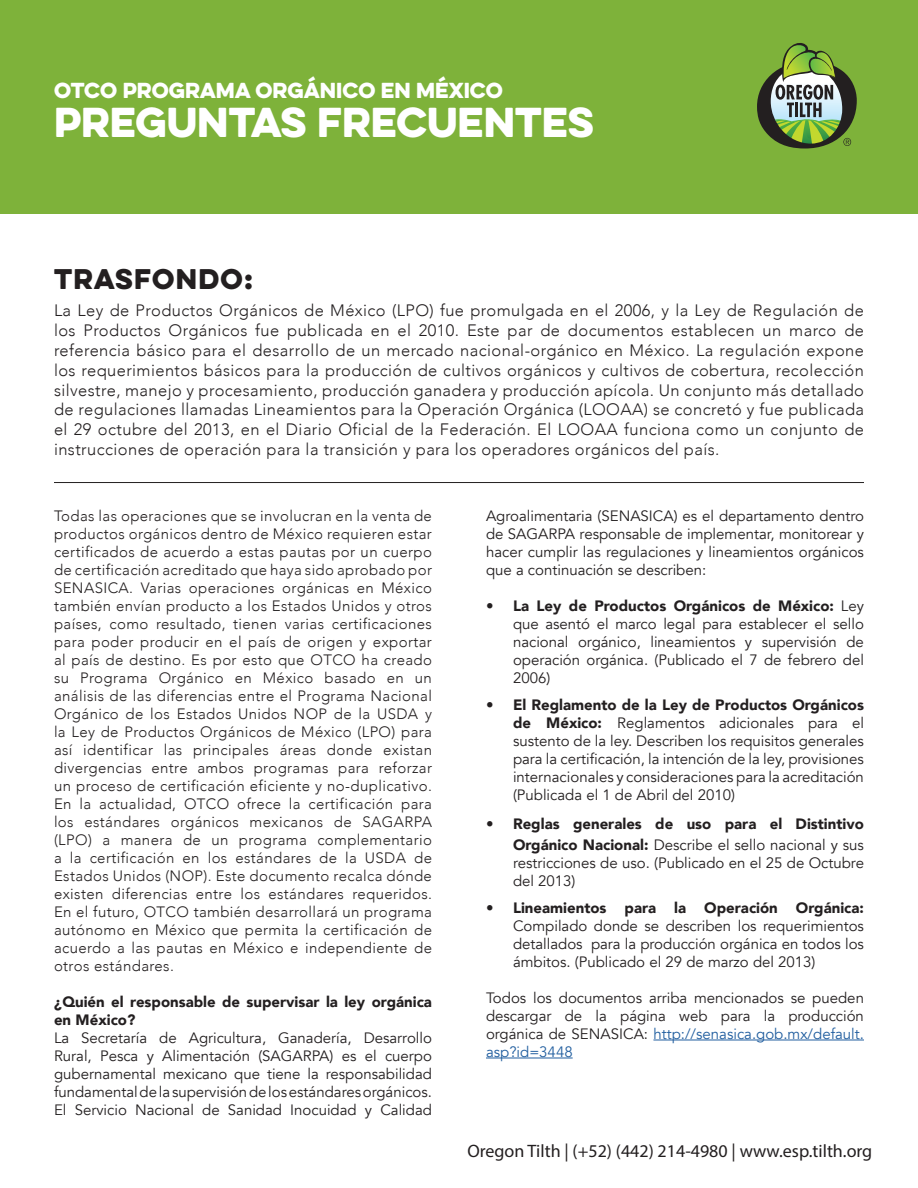
<style>
.page{position:relative;width:918px;height:1188px;background:#fff}
.page>*{position:absolute;margin:0;border:0;box-sizing:border-box;transform-origin:0 0}
.t1{font:37.5px "Eveleth Clean";color:#fff}
.t2{font:25.5px "Eveleth Clean";letter-spacing:.05em;color:#231f20}
.t3{font:19.5px "Eveleth Clean";color:#fff}
.t4{font:18px "Myriad Pro";color:#231f20}
.t5{font:300 16.5px/19.8px "Avenir";letter-spacing:.025em;color:#231f20;text-align:justify}
.t6{font:15px/18px "Avenir";color:#231f20;text-align:justify}
.t7{font:300 15px/18px "Avenir";letter-spacing:.025em;color:#231f20;text-align:justify}
.t8{font:900 15px/18px "Avenir";color:#231f20}
.s1{font-weight:900}
.s2{font-weight:400}
.s3{color:#215e9f}
</style>
<div class="page">
<div style="left:0;top:0;width:918px;height:214px;background:#7eb23a"></div>
<svg style="left:757px;top:43px;width:100px;height:106px"></svg>
<hr style="left:653px;top:1040px;width:211px;height:1px;background:#215e9f">
<hr style="left:486px;top:1058px;width:87px;height:1px;background:#215e9f">
<hr style="left:54px;top:482px;width:810px;height:1px;background:#231f20">
<p class="t3" style="left:54px;top:75px;width:450px">OTCO PROGRAMA ORGÁNICO EN MÉXICO</p>
<p class="t1" style="left:54px;top:94px;width:541px">PREGUNTAS FRECUENTES</p>
<p class="t2" style="left:54px;top:260px;width:201px">TRASFONDO:</p>
<p class="t5" style="left:54px;top:301px;width:812px">La Ley de Productos Orgánicos de México (LPO) fue promulgada en el 2006, y la Ley de Regulación de los Productos Orgánicos fue publicada en el 2010. Este par de documentos establecen un marco de referencia básico para el desarrollo de un mercado nacional-orgánico en México. La regulación expone los requerimientos básicos para la producción de cultivos orgánicos y cultivos de cobertura, recolección silvestre, manejo y procesamiento, producción ganadera y producción apícola. Un conjunto más detallado de regulaciones llamadas Lineamientos para la Operación Orgánica (LOOAA) se concretó y fue publicada el 29 octubre del 2013, en el Diario Oficial de la Federación. El LOOAA funciona como un conjunto de instrucciones de operación para la transición y para los operadores orgánicos del país.</p>
<p class="t7" style="left:54px;top:507px;width:380px">Todas las operaciones que se involucran en la venta de productos orgánicos dentro de México requieren estar certificados de acuerdo a estas pautas por un cuerpo de certificación acreditado que haya sido aprobado por SENASICA. Varias operaciones orgánicas en México también envían producto a los Estados Unidos y otros países, como resultado, tienen varias certificaciones para poder producir en el país de origen y exportar al país de destino. Es por esto que OTCO ha creado su Programa Orgánico en México basado en un análisis de las diferencias entre el Programa Nacional Orgánico de los Estados Unidos NOP de la USDA y la Ley de Productos Orgánicos de México (LPO) para así identificar las principales áreas donde existan divergencias entre ambos programas para reforzar un proceso de certificación eficiente y no-duplicativo.<br>En la actualidad, OTCO ofrece la certificación para los estándares orgánicos mexicanos de SAGARPA (LPO) a manera de un programa complementario a la certificación en los estándares de la USDA de Estados Unidos (NOP). Este documento recalca dónde existen diferencias entre los estándares requeridos.<br>En el futuro, OTCO también desarrollará un programa autónomo en México que permita la certificación de acuerdo a las pautas en México e independiente de otros estándares.</p>
<p class="t8" style="left:54px;top:993px;width:379px">¿Quién el responsable de supervisar la ley orgánica en México?</p>
<p class="t6" style="left:54px;top:1029px;width:380px">La Secretaría de Agricultura, Ganadería, Desarrollo Rural, Pesca y Alimentación (SAGARPA) es el cuerpo gubernamental mexicano que tiene la responsabilidad fundamental de la supervisión de los estándares orgánicos.<br>El Servicio Nacional de Sanidad Inocuidad y Calidad</p>
<p class="t6" style="left:486px;top:507px;width:380px">Agroalimentaria (SENASICA) es el departamento dentro de SAGARPA responsable de implementar, monitorear y hacer cumplir las regulaciones y lineamientos orgánicos que a continuación se describen:</p>
<p class="t6" style="left:513px;top:597px;width:353px;text-indent:-27px"><span class="s1">• La Ley de Productos Orgánicos de México:</span> Ley que asentó el marco legal para establecer el sello nacional orgánico, lineamientos y supervisión de operación orgánica. (Publicado el 7 de febrero del 2006)</p>
<p class="t6" style="left:513px;top:696px;width:353px;text-indent:-27px"><span class="s1">• El Reglamento de la Ley de Productos Orgánicos de México:</span> Reglamentos adicionales para el sustento de la ley. Describen los requisitos generales para la certificación, la intención de la ley, provisiones internacionales y consideraciones para la acreditación (Publicada el 1 de Abril del 2010)</p>
<p class="t8" style="left:486px;top:813px;width:379px;line-height:21px;text-align:right">• Reglas generales de uso para el Distintivo<br>Orgánico Nacional: <span class="s2">Describe el sello nacional y sus</span></p>
<p class="t6" style="left:513px;top:854px;width:353px">restricciones de uso. (Publicado en el 25 de Octubre del 2013)</p>
<p class="t6" style="left:513px;top:899px;width:353px;text-indent:-27px"><span class="s1">• Lineamientos para la Operación Orgánica:<br></span>Compilado donde se describen los requerimientos detallados para la producción orgánica en todos los ámbitos. (Publicado el 29 de marzo del 2013)</p>
<p class="t6" style="left:486px;top:989px;width:380px">Todos los documentos arriba mencionados se pueden descargar de la página web para la producción orgánica de SENASICA: <span class="s3">http://senasica.gob.mx/default. asp?id=3448</span></p>
<p class="t4" style="left:467px;top:1139px;width:406px">Oregon Tilth | (+52) (442) 214-4980 | www.esp.tilth.org</p>
</div>
